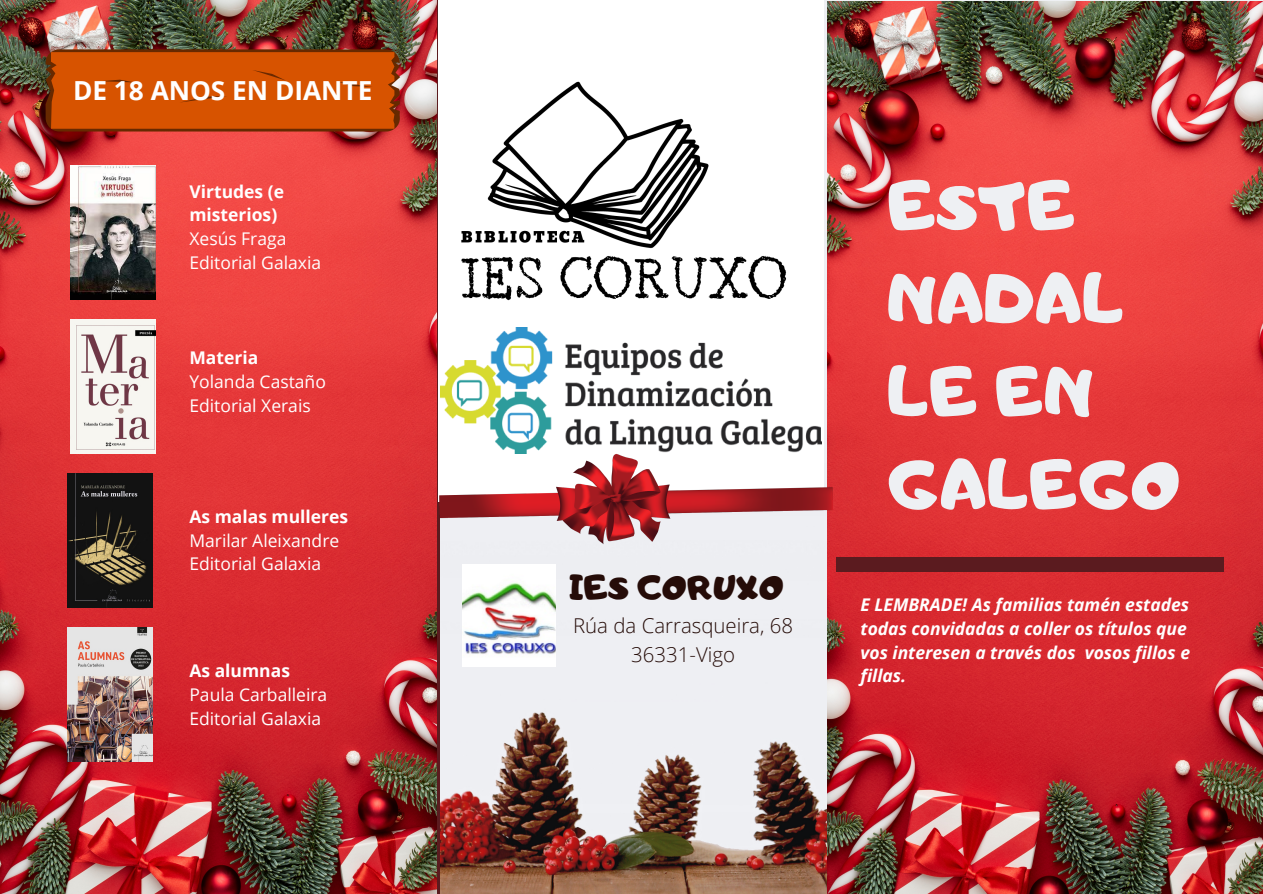
<style>
.page{position:relative;width:1263px;height:894px;background:#fff}
.page>*{position:absolute;margin:0;border:0;box-sizing:border-box;transform-origin:0 0}
.t1{font:66.9px/93px "Adigiana Toybox";color:#eef0f3}
.t2{font:33.6px "Adigiana Toybox";color:#250c08}
.t3{font:700 26.25px "Open Sans";color:#fff}
.t4{font:300 20.4px "Open Sans";color:#250c08}
.t5{font:17.55px "Open Sans";color:#fff}
.t6{font:italic 700 17.55px/23.5px "Open Sans";color:#fff}
.t7{font:700 17.55px/23.5px "Open Sans";color:#fff}
</style>
<div class="page">
<img style="left:826px;top:2px;width:437px;height:891px">
<img style="left:0;top:0;width:826px;height:893px">
<img style="left:437px;top:0;width:387px;height:893px">
<div style="left:836px;top:557px;width:388px;height:14px;background:#5b1b1f"></div>
<img style="left:439px;top:0;width:384px;height:284px">
<img style="left:412px;top:284px;width:435px;height:435px">
<svg style="left:46px;top:49px;width:354px;height:82px;background:#cb4f01"></svg>
<img style="left:70px;top:165px;width:86px;height:134px">
<img style="left:70px;top:319px;width:86px;height:134px">
<img style="left:67px;top:473px;width:86px;height:134px">
<img style="left:67px;top:627px;width:86px;height:134px">
<p class="t3" style="left:73px;top:71px;width:301px">DE 18 ANOS EN DIANTE</p>
<p class="t7" style="left:189px;top:179px;width:96px">Virtudes (e misterios)</p>
<p class="t5" style="left:189px;top:226px;width:99px">Xesús Fraga</p>
<p class="t5" style="left:189px;top:250px;width:133px">Editorial Galaxia</p>
<p class="t7" style="left:189px;top:345px;width:70px">Materia</p>
<p class="t5" style="left:189px;top:369px;width:138px">Yolanda Castaño</p>
<p class="t5" style="left:189px;top:393px;width:123px">Editorial Xerais</p>
<p class="t7" style="left:189px;top:504px;width:160px">As malas mulleres</p>
<p class="t5" style="left:189px;top:528px;width:151px">Marilar Aleixandre</p>
<p class="t5" style="left:189px;top:551px;width:133px">Editorial Galaxia</p>
<p class="t7" style="left:189px;top:658px;width:102px">As alumnas</p>
<p class="t5" style="left:189px;top:682px;width:139px">Paula Carballeira</p>
<p class="t5" style="left:189px;top:705px;width:133px">Editorial Galaxia</p>
<p class="t2" style="left:570px;top:565px;width:216px">IES CORUXO</p>
<p class="t4" style="left:573px;top:611px;width:221px">Rúa da Carrasqueira, 68</p>
<p class="t4" style="left:631px;top:639px;width:105px">36331-Vigo</p>
<p class="t1" style="left:888px;top:159px;width:295px">ESTE<br>NADAL<br>LE EN<br>GALEGO</p>
<p class="t6" style="left:860px;top:592px;width:331px">E LEMBRADE! As familias tamén estades todas convidadas a coller os títulos que vos interesen a través dos vosos fillos e fillas.</p>
</div>
